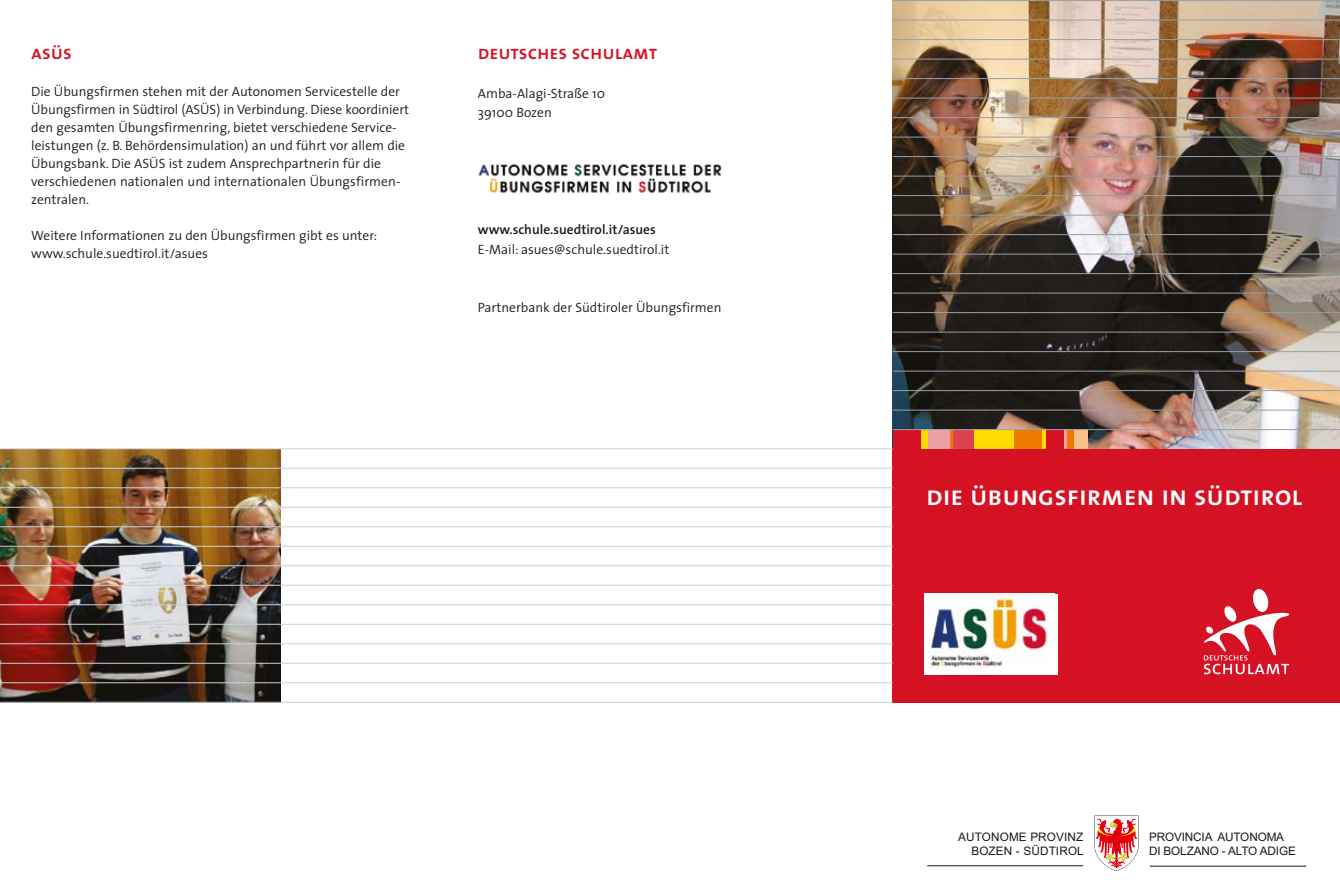
<style>
.page{position:relative;width:1340px;height:893px;background:#fff}
.page>*{position:absolute;margin:0;border:0;box-sizing:border-box;transform-origin:0 0}
.t1{font:27.75px "The Sans Semi Bold Caps";color:#fff}
.t2{font:19.5px "The Sans Semi Bold Caps";color:#d51224}
.t3{font:300 13.5px/18px "The Sans";color:#1a1a18}
.t4{font:600 13.5px "The Sans";color:#1a1a18}
.t5{font:11.7px/14.1px "Arial";letter-spacing:-.01em;color:#1a1a18}
.t6{font:11.7px/14.1px "Arial";letter-spacing:.01em;color:#1a1a18;text-align:right}
</style>
<div class="page">
<img style="left:0;top:449px;width:281px;height:253px">
<img style="left:892px;top:1px;width:447px;height:448px">
<div style="left:892px;top:449px;width:447px;height:254px;background:#d51224"></div>
<hr style="left:0;top:448px;width:892px;height:1px;background:#cbd0d3">
<hr style="left:0;top:468px;width:892px;height:1px;background:#cbd0d3">
<hr style="left:0;top:487px;width:892px;height:1px;background:#cbd0d3">
<hr style="left:0;top:507px;width:892px;height:1px;background:#cbd0d3">
<hr style="left:0;top:526px;width:892px;height:1px;background:#cbd0d3">
<hr style="left:0;top:546px;width:892px;height:1px;background:#cbd0d3">
<hr style="left:0;top:565px;width:892px;height:1px;background:#cbd0d3">
<hr style="left:0;top:585px;width:892px;height:1px;background:#cbd0d3">
<hr style="left:0;top:604px;width:892px;height:1px;background:#cbd0d3">
<hr style="left:0;top:624px;width:892px;height:1px;background:#cbd0d3">
<hr style="left:0;top:643px;width:892px;height:1px;background:#cbd0d3">
<hr style="left:0;top:663px;width:892px;height:1px;background:#cbd0d3">
<hr style="left:0;top:682px;width:892px;height:1px;background:#cbd0d3">
<hr style="left:0;top:702px;width:892px;height:1px;background:#cbd0d3">
<div style="left:893px;top:429px;width:28px;height:20px;background:#d51224"></div>
<div style="left:921px;top:429px;width:7px;height:20px;background:#ffdb00"></div>
<div style="left:928px;top:429px;width:22px;height:20px;background:#eea0a7"></div>
<hr style="left:950px;top:429px;width:3px;height:20px;background:#ef7c00">
<div style="left:953px;top:429px;width:21px;height:20px;background:#dd4150"></div>
<div style="left:974px;top:429px;width:40px;height:20px;background:#ffdb00"></div>
<div style="left:1014px;top:429px;width:28px;height:20px;background:#ef7c00"></div>
<hr style="left:1042px;top:429px;width:4px;height:20px;background:#ffdb00">
<div style="left:1046px;top:429px;width:17px;height:20px;background:#d51224"></div>
<svg style="left:1063px;top:430px;width:4px;height:19px"></svg>
<div style="left:1067px;top:429px;width:7px;height:20px;background:#ef7c00"></div>
<div style="left:1074px;top:429px;width:13px;height:20px;background:#fac28a"></div>
<svg style="left:1189px;top:865px;width:118px;height:2px"></svg>
<hr style="left:892px;top:0;width:447px;height:1px;background:#98a0a7">
<hr style="left:892px;top:20px;width:447px;height:1px;background:#98a0a7">
<hr style="left:892px;top:39px;width:447px;height:1px;background:#98a0a7">
<hr style="left:892px;top:59px;width:447px;height:1px;background:#98a0a7">
<hr style="left:892px;top:78px;width:447px;height:1px;background:#98a0a7">
<hr style="left:892px;top:98px;width:447px;height:1px;background:#98a0a7">
<hr style="left:892px;top:117px;width:447px;height:1px;background:#98a0a7">
<hr style="left:892px;top:137px;width:447px;height:1px;background:#98a0a7">
<hr style="left:892px;top:156px;width:447px;height:1px;background:#98a0a7">
<hr style="left:892px;top:176px;width:447px;height:1px;background:#98a0a7">
<hr style="left:892px;top:195px;width:447px;height:1px;background:#98a0a7">
<hr style="left:892px;top:215px;width:447px;height:1px;background:#98a0a7">
<hr style="left:892px;top:234px;width:447px;height:1px;background:#98a0a7">
<hr style="left:892px;top:254px;width:447px;height:1px;background:#98a0a7">
<hr style="left:892px;top:273px;width:447px;height:1px;background:#98a0a7">
<hr style="left:892px;top:293px;width:447px;height:1px;background:#98a0a7">
<hr style="left:892px;top:312px;width:447px;height:1px;background:#98a0a7">
<hr style="left:892px;top:332px;width:447px;height:1px;background:#98a0a7">
<hr style="left:892px;top:351px;width:447px;height:1px;background:#98a0a7">
<hr style="left:892px;top:371px;width:447px;height:1px;background:#98a0a7">
<hr style="left:892px;top:390px;width:447px;height:1px;background:#98a0a7">
<hr style="left:892px;top:410px;width:447px;height:1px;background:#98a0a7">
<hr style="left:892px;top:429px;width:447px;height:1px;background:#98a0a7">
<div style="left:924px;top:594px;width:133px;height:80px;background:#fff"></div>
<img style="left:929px;top:594px;width:119px;height:77px">
<img style="left:478px;top:163px;width:244px;height:30px">
<hr style="left:1149px;top:866px;width:157px;height:1px;background:#1a1a18">
<svg style="left:1094px;top:815px;width:44px;height:56px"></svg>
<hr style="left:927px;top:865px;width:156px;height:1px;background:#1a1a18">
<svg style="left:1203px;top:589px;width:85px;height:85px"></svg>
<h2 class="t2" style="left:31px;top:36px;width:42px">asüs</h2>
<p class="t3" style="left:31px;top:82px;width:379px">Die Übungsfirmen stehen mit der Autonomen Servicestelle der Übungsfirmen in Südtirol (ASÜS) in Verbindung. Diese koordiniert den gesamten Übungsfirmenring, bietet verschiedene Service&shy;leistungen (z. B. Behördensimulation) an und führt vor allem die Übungsbank. Die ASÜS ist zudem Ansprechpartnerin für die verschiedenen nationalen und internationalen Übungsfirmen&shy;zentralen.</p>
<p class="t3" style="left:31px;top:226px;width:347px">Weitere Informationen zu den Übungsfirmen gibt es unter: www.schule.suedtirol.it/asues</p>
<h2 class="t2" style="left:478px;top:36px;width:181px">deutsches schulamt</h2>
<p class="t3" style="left:478px;top:83px;width:129px;line-height:19.5px">Amba-Alagi-Straße 10<br>39100 Bozen</p>
<p class="t4" style="left:478px;top:218px;width:179px">www.schule.suedtirol.it/asues</p>
<p class="t3" style="left:478px;top:240px;width:193px">E-Mail: asues@schule.suedtirol.it</p>
<p class="t3" style="left:478px;top:298px;width:245px">Partnerbank der Südtiroler Übungsfirmen</p>
<h1 class="t1" style="left:926px;top:473px;width:378px">die übungsfirmen in südtirol</h1>
<p class="t6" style="left:958px;top:830px;width:127px">AUTONOME PROVINZ<br>BOZEN - SÜDTIROL</p>
<p class="t5" style="left:1148px;top:830px;width:148px">PROVINCIA AUTONOMA<br>DI BOLZANO - ALTO ADIGE</p>
</div>
